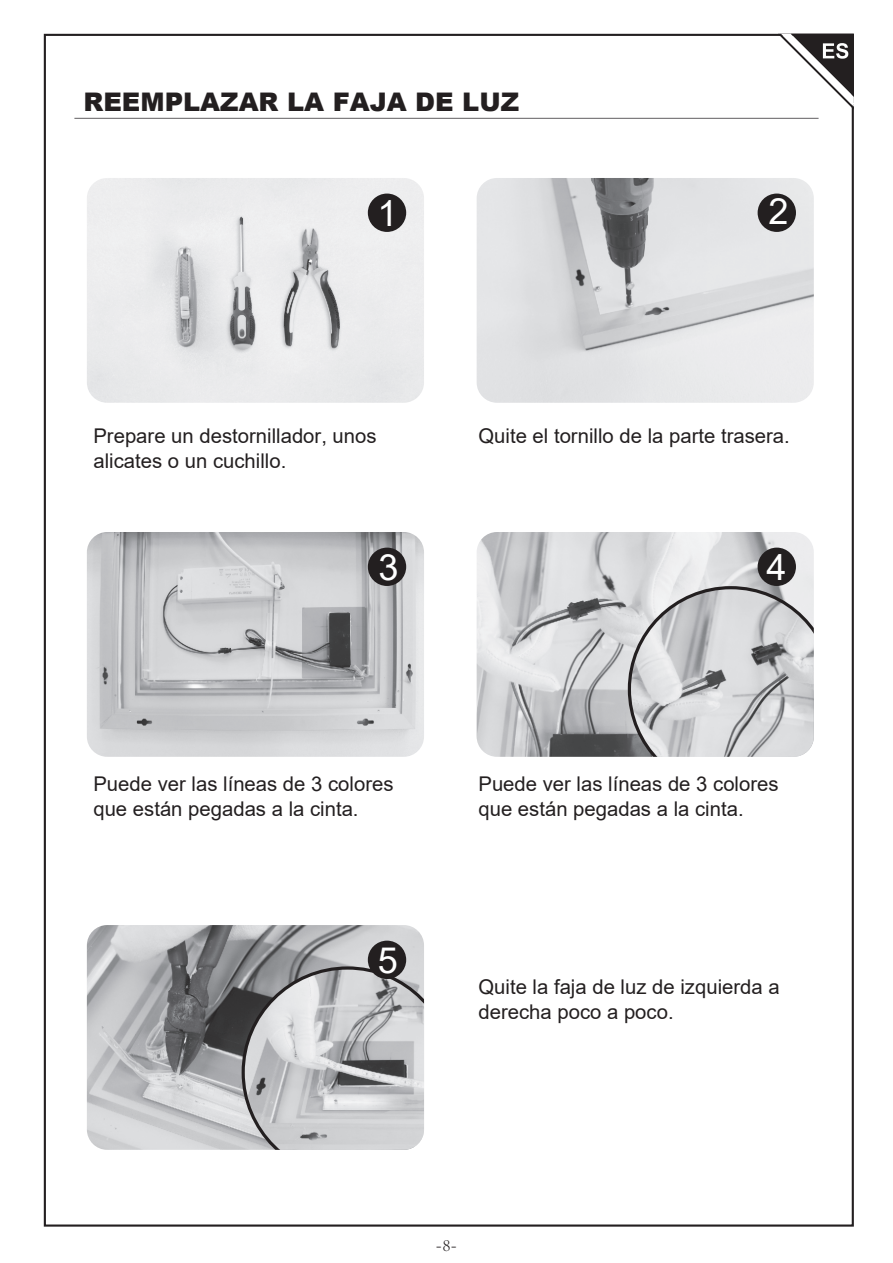
<style>
.page{position:relative;width:893px;height:1263px;background:#fff}
.page>*{position:absolute;margin:0;border:0;box-sizing:border-box;transform-origin:0 0}
.t1{font:36.15px "Arial";color:#fff}
.t2{font:900 25.65px "Arial";color:#231f20}
.t3{font:20.25px/24.3px "Arial";color:#231f20}
.t4{font:300 18px "Adobe Song Std";color:#231f20}
</style>
<div class="page">
<hr style="left:74px;top:118px;width:745px;height:1px;background:#615e61">
<img style="left:87px;top:178px;width:337px;height:225px">
<div style="left:368px;top:194px;width:38px;height:38px;background:#231f20;border-radius:50%"></div>
<img style="left:477px;top:178px;width:337px;height:225px">
<div style="left:758px;top:194px;width:38px;height:38px;background:#231f20;border-radius:50%"></div>
<img style="left:87px;top:532px;width:337px;height:225px">
<div style="left:368px;top:548px;width:38px;height:38px;background:#231f20;border-radius:50%"></div>
<img style="left:477px;top:532px;width:337px;height:225px">
<svg style="left:628px;top:586px;width:186px;height:171px;background:#c6c6c9"></svg>
<div style="left:758px;top:548px;width:38px;height:38px;background:#231f20;border-radius:50%"></div>
<img style="left:87px;top:925px;width:337px;height:225px">
<svg style="left:242px;top:966px;width:182px;height:184px;background:#b9b9bc"></svg>
<div style="left:368px;top:941px;width:38px;height:38px;background:#231f20;border-radius:50%"></div>
<svg style="left:777px;top:33px;width:77px;height:79px"></svg>
<p class="t2" style="left:84px;top:83px;width:437px">REEMPLAZAR LA FAJA DE LUZ</p>
<h1 class="t1" style="left:377px;top:188px;width:22px">1</h1>
<h1 class="t1" style="left:769px;top:186px;width:22px">2</h1>
<p class="t3" style="left:93px;top:424px;width:285px">Prepare un destornillador, unos alicates o un cuchillo.</p>
<p class="t3" style="left:478px;top:424px;width:313px">Quite el tornillo de la parte trasera.</p>
<h1 class="t1" style="left:378px;top:542px;width:22px">3</h1>
<h1 class="t1" style="left:766px;top:542px;width:22px">4</h1>
<p class="t3" style="left:93px;top:772px;width:302px">Puede ver las líneas de 3 colores que están pegadas a la cinta.</p>
<p class="t3" style="left:478px;top:772px;width:302px">Puede ver las líneas de 3 colores que están pegadas a la cinta.</p>
<h1 class="t1" style="left:378px;top:935px;width:22px">5</h1>
<p class="t3" style="left:478px;top:975px;width:303px">Quite la faja de luz de izquierda a derecha poco a poco.</p>
<p class="t4" style="left:436px;top:1235px;width:23px">-8-</p>
</div>
